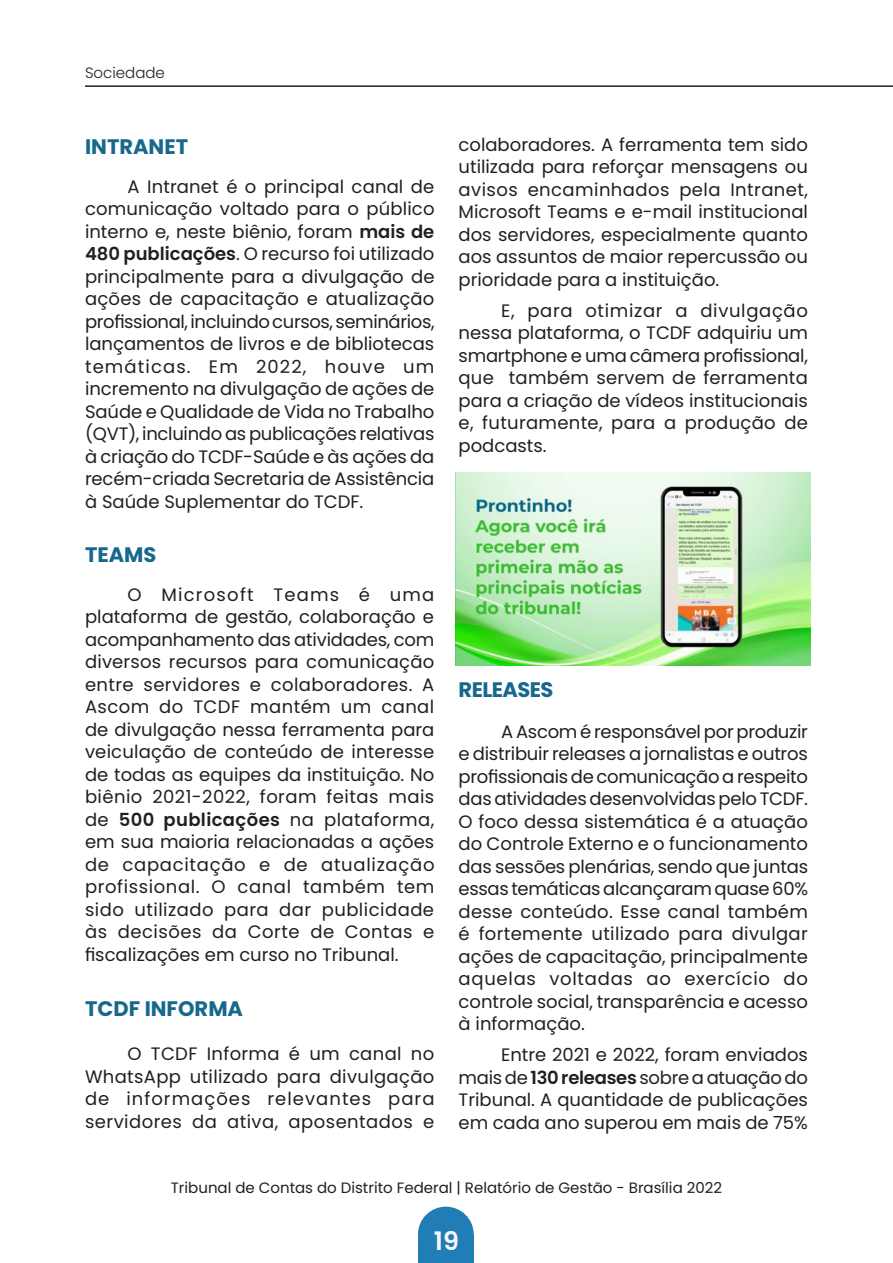
<style>
.page{position:relative;width:893px;height:1263px;background:#fff}
.page>*{position:absolute;margin:0;border:0;box-sizing:border-box;transform-origin:0 0}
.t1{font:600 25.5px "Poppins";color:#f7f7f8}
.TITULO{font:700 21px "Poppins";color:#17688d}
.TITULO-2{font:700 21px "Poppins";letter-spacing:-.03em;color:#17688d}
.Texto_comum{font:18px/22.5px "Poppins";color:#231f20;text-align:justify}
.t2{font:15px "Poppins";color:#231f20}
.t3{font:300 15px "Poppins";color:#231f20}
.s1{font-weight:600}
</style>
<div class="page">
<hr style="left:85px;top:85px;width:808px;height:2px;background:#231f20">
<div style="left:418px;top:1234px;width:56px;height:29px;background:#217db5"></div>
<div style="left:418px;top:1206px;width:56px;height:56px;background:#217db5;border-radius:50%"></div>
<img style="left:456px;top:472px;width:355px;height:193px">
<p class="t3" style="left:85px;top:64px;width:81px">Sociedade</p>
<p class="TITULO" style="left:85px;top:134px;width:105px">INTRANET</p>
<p class="Texto_comum" style="left:85px;top:175px;width:351px;text-indent:43px">A Intranet é o principal canal de comunicação voltado para o público interno e, neste biênio, foram <span class="s1">mais de 480 publicações</span>. O recurso foi utilizado principalmente para a divulgação de ações de capacitação e atualização profissional, incluindo cursos, seminários, lançamentos de livros e de bibliotecas temáticas. Em 2022, houve um incremento na divulgação de ações de Saúde e Qualidade de Vida no Trabalho (QVT), incluindo as publicações relativas à criação do TCDF-Saúde e às ações da recém-criada Secretaria de Assistência à Saúde Suplementar do TCDF.</p>
<p class="TITULO" style="left:85px;top:542px;width:73px">TEAMS</p>
<p class="Texto_comum" style="left:85px;top:583px;width:351px;text-indent:43px">O Microsoft Teams é uma plataforma de gestão, colaboração e acompanhamento das atividades, com diversos recursos para comunicação entre servidores e colaboradores. A Ascom do TCDF mantém um canal de divulgação nessa ferramenta para veiculação de conteúdo de interesse de todas as equipes da instituição. No biênio 2021-2022, foram feitas mais de <span class="s1">500 publicações</span> na plataforma, em sua maioria relacionadas a ações de capacitação e de atualização profissional. O canal também tem sido utilizado para dar publicidade às decisões da Corte de Contas e fiscalizações em curso no Tribunal.</p>
<p class="TITULO" style="left:85px;top:996px;width:160px">TCDF INFORMA</p>
<p class="Texto_comum" style="left:85px;top:1043px;width:351px;text-indent:43px">O TCDF Informa é um canal no WhatsApp utilizado para divulgação de informações relevantes para servidores da ativa, aposentados e</p>
<p class="Texto_comum" style="left:459px;top:133px;width:351px">colaboradores. A ferramenta tem sido utilizada para reforçar mensagens ou avisos encaminhados pela Intranet, Microsoft Teams e e-mail institucional dos servidores, especialmente quanto aos assuntos de maior repercussão ou prioridade para a instituição.</p>
<p class="Texto_comum" style="left:459px;top:299px;width:351px;text-indent:43px">E, para otimizar a divulgação nessa plataforma, o TCDF adquiriu um smartphone e uma câmera profissional, que também servem de ferramenta para a criação de vídeos institucionais e, futuramente, para a produção de podcasts.</p>
<p class="TITULO-2" style="left:459px;top:677px;width:96px">RELEASES</p>
<p class="Texto_comum" style="left:459px;top:720px;width:351px;text-indent:43px">A Ascom é responsável por produzir e distribuir releases a jornalistas e outros profissionais de comunicação a respeito das atividades desenvolvidas pelo TCDF.<br>O foco dessa sistemática é a atuação do Controle Externo e o funcionamento das sessões plenárias, sendo que juntas essas temáticas alcançaram quase 60% desse conteúdo. Esse canal também é fortemente utilizado para divulgar ações de capacitação, principalmente aquelas voltadas ao exercício do controle social, transparência e acesso à informação.</p>
<p class="Texto_comum" style="left:459px;top:1044px;width:351px;text-indent:43px">Entre 2021 e 2022, foram enviados mais de <span class="s1">130 releases</span> sobre a atuação do Tribunal. A quantidade de publicações em cada ano superou em mais de 75%</p>
<p class="t2" style="left:171px;top:1179px;width:553px">Tribunal de Contas do Distrito Federal | Relatório de Gestão - Brasília 2022</p>
<h1 class="t1" style="left:434px;top:1227px;width:27px">19</h1>
</div>
